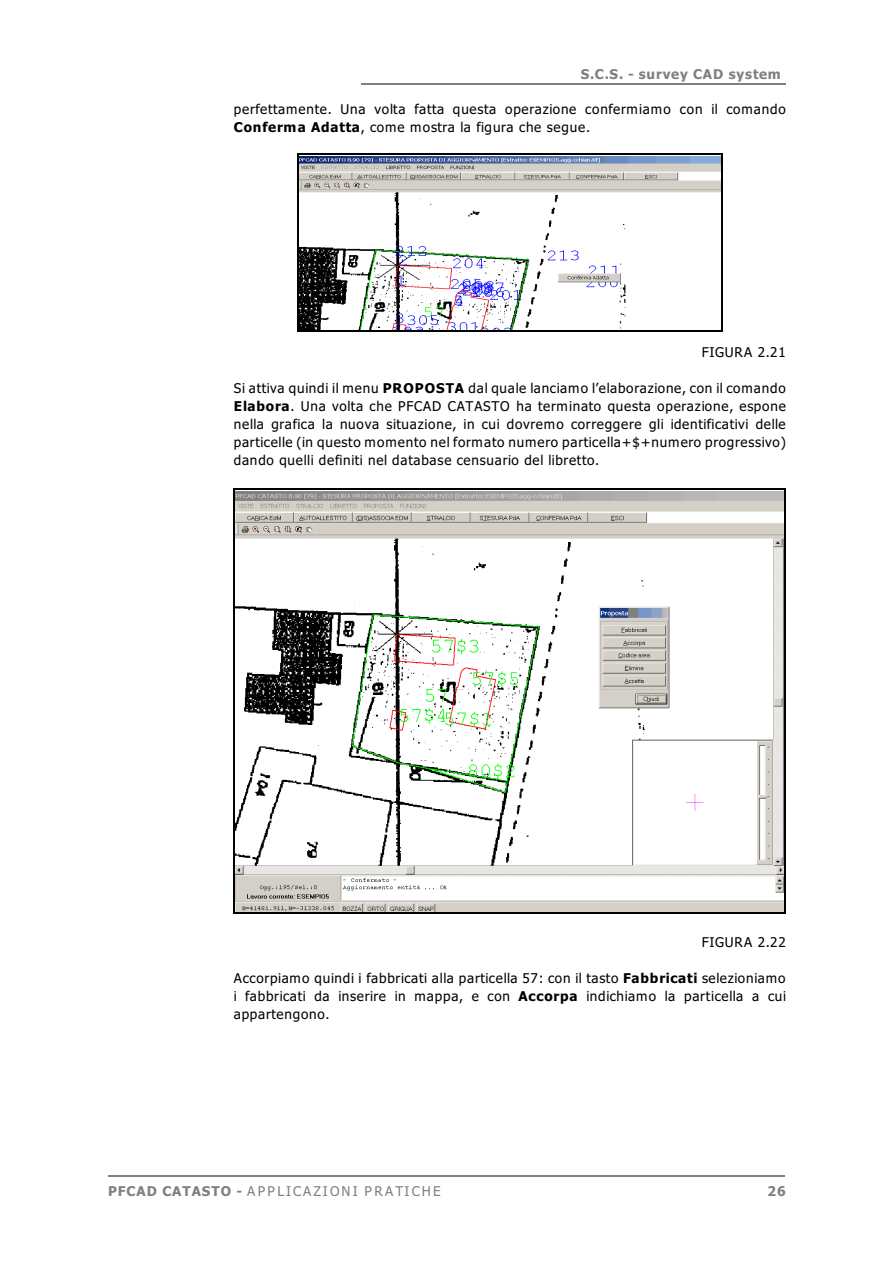
<style>
.page{position:relative;width:894px;height:1263px;background:#fff}
.page>*{position:absolute;margin:0;border:0;box-sizing:border-box;transform-origin:0 0}
.t1{font:13.5px/18px "Tahoma";letter-spacing:.06em;color:#000;text-align:justify}
.t2{font:italic 13.5px "Tahoma";letter-spacing:.165em;color:#808080}
.t3{font:700 13.5px "Tahoma";letter-spacing:.06em;color:#808080}
.s1{font-weight:700}
.s2{font-weight:700;font-style:normal}
</style>
<div class="page">
<hr style="left:361px;top:83px;width:425px;height:1px;background:#808080">
<hr style="left:108px;top:1175px;width:676px;height:1px;background:#808080">
<img style="left:299px;top:156px;width:421px;height:174px">
<hr style="left:298px;top:153px;width:1px;height:178px;background:#000">
<hr style="left:721px;top:153px;width:1px;height:178px;background:#000">
<hr style="left:298px;top:153px;width:424px;height:1px;background:#000">
<hr style="left:298px;top:330px;width:424px;height:1px;background:#000">
<img style="left:235px;top:492px;width:549px;height:421px">
<hr style="left:234px;top:488px;width:1px;height:426px;background:#000">
<hr style="left:784px;top:488px;width:2px;height:426px;background:#000">
<hr style="left:234px;top:488px;width:552px;height:2px;background:#000">
<hr style="left:234px;top:913px;width:552px;height:1px;background:#000">
<p class="t3" style="left:581px;top:69px;width:201px">S.C.S. - survey CAD system</p>
<p class="t1" style="left:234px;top:101px;width:554px">perfettamente. Una volta fatta questa operazione confermiamo con il comando<br><span class="s1">Conferma Adatta</span>, come mostra la figura che segue.</p>
<p class="t1" style="left:702px;top:345px;width:86px">FIGURA 2.21</p>
<p class="t1" style="left:234px;top:381px;width:554px">Si attiva quindi il menu <span class="s1">PROPOSTA</span> dal quale lanciamo l’elaborazione, con il comando <span class="s1">Elabora</span>. Una volta che PFCAD CATASTO ha terminato questa operazione, espone nella grafica la nuova situazione, in cui dovremo correggere gli identificativi delle particelle (in questo momento nel formato numero particella+$+numero progressivo) dando quelli definiti nel database censuario del libretto.</p>
<p class="t1" style="left:702px;top:934px;width:86px">FIGURA 2.22</p>
<p class="t1" style="left:234px;top:970px;width:554px">Accorpiamo quindi i fabbricati alla particella 57: con il tasto <span class="s1">Fabbricati</span> selezioniamo i fabbricati da inserire in mappa, e con <span class="s1">Accorpa</span> indichiamo la particella a cui appartengono.</p>
<p class="t2" style="left:108px;top:1186px;width:334px"><span class="s2">PFCAD CATASTO -</span> APPLICAZIONI PRATICHE</p>
<p class="t3" style="left:767px;top:1186px;width:20px">26</p>
</div>
